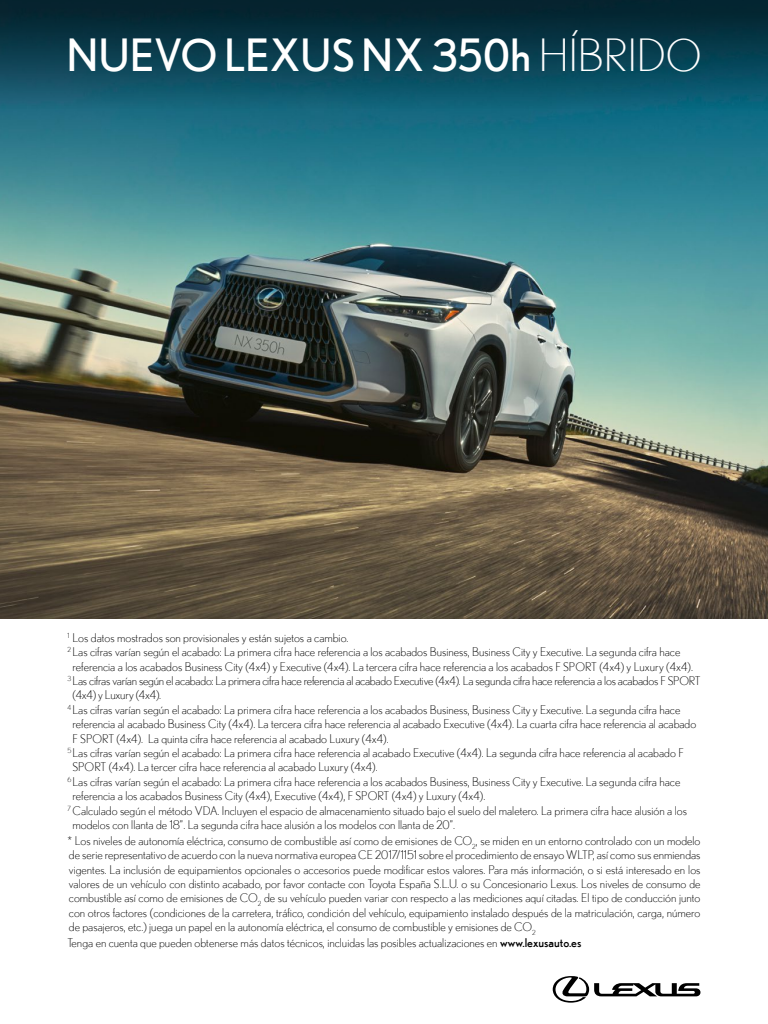
<style>
.page{position:relative;width:768px;height:1024px;background:#fff}
.page>*{position:absolute;margin:0;border:0;box-sizing:border-box;transform-origin:0 0}
.t1{font:44.3px "Nobel";color:#fff}
.t2{font:300 12px/14.4px "Nobel";color:#000;text-align:justify}
.t3{font:300 12px "Nobel";letter-spacing:-.02em;color:#000}
.s1{font-weight:300}
.s2{font-weight:400}
</style>
<div class="page">
<img style="left:0;top:118px;width:768px;height:500px">
<div style="left:0;top:0;width:768px;height:118px;background:linear-gradient(to bottom,#011b26,#146b83)"></div>
<svg style="left:553px;top:976px;width:148px;height:27px"></svg>
<h1 class="t1" style="left:66px;top:30px;width:637px">NUEVO LEXUS NX 350h <span class="s1">HÍBRIDO</span></h1>
<p class="t2" style="left:67px;top:630px;width:282px"><sup>1</sup> Los datos mostrados son provisionales y están sujetos a cambio.</p>
<p class="t2" style="left:67px;top:645px;width:614px"><sup>2</sup> Las cifras varían según el acabado: La primera cifra hace referencia a los acabados Business, Business City y Executive. La segunda cifra hace</p>
<p class="t2" style="left:72px;top:659px;width:622px">referencia a los acabados Business City (4x4) y Executive (4x4). La tercera cifra hace referencia a los acabados F SPORT (4x4) y Luxury (4x4).</p>
<p class="t3" style="left:67px;top:674px;width:635px"><sup>3</sup> Las cifras varían según el acabado: La primera cifra hace referencia al acabado Executive (4x4). La segunda cifra hace referencia a los acabados F SPORT</p>
<p class="t3" style="left:72px;top:688px;width:90px">(4x4) y Luxury (4x4).</p>
<p class="t2" style="left:67px;top:702px;width:614px"><sup>4</sup> Las cifras varían según el acabado: La primera cifra hace referencia a los acabados Business, Business City y Executive. La segunda cifra hace</p>
<p class="t2" style="left:72px;top:717px;width:625px">referencia al acabado Business City (4x4). La tercera cifra hace referencia al acabado Executive (4x4). La cuarta cifra hace referencia al acabado</p>
<p class="t2" style="left:72px;top:731px;width:318px">F SPORT (4x4). La quinta cifra hace referencia al acabado Luxury (4x4).</p>
<p class="t2" style="left:67px;top:745px;width:618px"><sup>5</sup>Las cifras varían según el acabado: La primera cifra hace referencia al acabado Executive (4x4). La segunda cifra hace referencia al acabado F</p>
<p class="t2" style="left:72px;top:760px;width:307px">SPORT (4x4). La tercer cifra hace referencia al acabado Luxury (4x4).</p>
<p class="t2" style="left:67px;top:774px;width:614px"><sup>6</sup> Las cifras varían según el acabado: La primera cifra hace referencia a los acabados Business, Business City y Executive. La segunda cifra hace</p>
<p class="t2" style="left:72px;top:789px;width:414px">referencia a los acabados Business City (4x4), Executive (4x4), F SPORT (4x4) y Luxury (4x4).</p>
<p class="t2" style="left:67px;top:803px;width:621px"><sup>7</sup> Calculado según el método VDA. Incluyen el espacio de almacenamiento situado bajo el suelo del maletero. La primera cifra hace alusión a los</p>
<p class="t2" style="left:72px;top:817px;width:384px">modelos con llanta de 18”. La segunda cifra hace alusión a los modelos con llanta de 20”.</p>
<p class="t2" style="left:67px;top:833px;width:635px">* Los niveles de autonomía eléctrica, consumo de combustible así como de emisiones de CO<sub>2</sub>, se miden en un entorno controlado con un modelo de serie representativo de acuerdo con la nueva normativa europea CE 2017/1151 sobre el procedimiento de ensayo WLTP, así como sus enmiendas vigentes. La inclusión de equipamientos opcionales o accesorios puede modificar estos valores. Para más información, o si está interesado en los valores de un vehículo con distinto acabado, por favor contacte con Toyota España S.L.U. o su Concesionario Lexus. Los niveles de consumo de combustible así como de emisiones de CO<sub>2</sub> de su vehículo pueden variar con respecto a las mediciones aquí citadas. El tipo de conducción junto con otros factores (condiciones de la carretera, tráfico, condición del vehículo, equipamiento instalado después de la matriculación, carga, número de pasajeros, etc.) juega un papel en la autonomía eléctrica, el consumo de combustible y emisiones de CO<sub>2</sub></p>
<p class="t2" style="left:67px;top:935px;width:515px">Tenga en cuenta que pueden obtenerse más datos técnicos, incluidas las posibles actualizaciones en <span class="s2">www.lexusauto.es</span></p>
</div>
